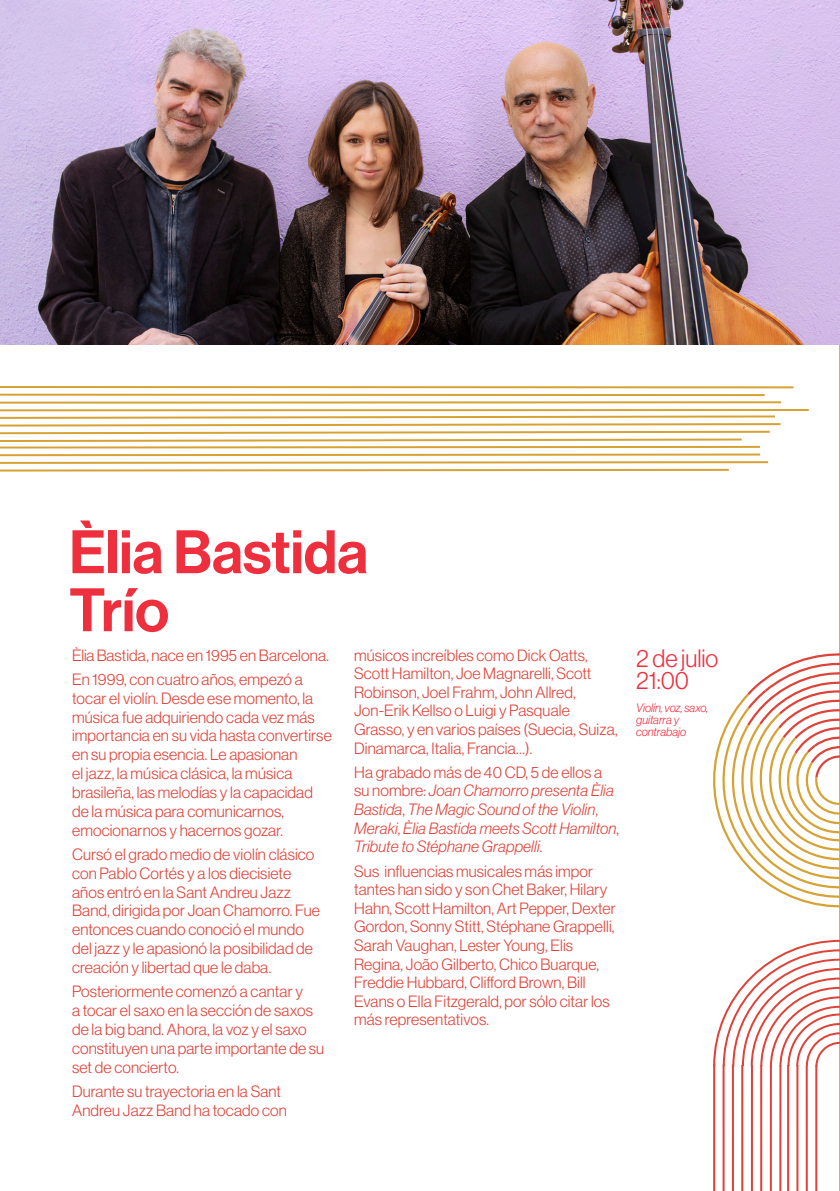
<style>
.page{position:relative;width:840px;height:1191px;background:#fff}
.page>*{position:absolute;margin:0;border:0;box-sizing:border-box;transform-origin:0 0}
.t1{font:60px "N Haas Grotesk DS Pro 65 Md";color:#ee2f3e}
.t2{font:24.6px "N Haas Grotesk DS Pro 45 Lt";color:#ee2f3e}
.t3{font:16px/18.8px "N Haas Grotesk DS Pro 45 Lt";letter-spacing:.01em;color:#df4238}
.t4{font:16px/18.6px "N Haas Grotesk DS Pro 46 Lt It";letter-spacing:.01em;color:#df4238}
.t5{font:12px/12px "N Haas Grotesk DS Pro 46 Lt It";color:#ee2f3e}
.s1{font-family:"N Haas Grotesk DS Pro 45 Lt"}
</style>
<div class="page">
<hr style="left:839px;top:0;width:1px;height:1191px;background:#ee2f3e">
<svg style="left:713px;top:939px;width:126px;height:130px"></svg>
<hr style="left:750px;top:1065px;width:2px;height:126px;background:#df4238">
<hr style="left:759px;top:1064px;width:2px;height:127px;background:#df4238">
<hr style="left:769px;top:1065px;width:2px;height:126px;background:#df4238">
<hr style="left:778px;top:1065px;width:3px;height:126px;background:#df4238">
<hr style="left:786px;top:1064px;width:2px;height:127px;background:#df4238">
<hr style="left:796px;top:1065px;width:2px;height:126px;background:#df4238">
<hr style="left:805px;top:1065px;width:2px;height:126px;background:#df4238">
<hr style="left:814px;top:1065px;width:2px;height:126px;background:#df4238">
<hr style="left:712px;top:1063px;width:2px;height:128px;background:#df4238">
<hr style="left:722px;top:1064px;width:2px;height:127px;background:#df4238">
<hr style="left:731px;top:1064px;width:2px;height:127px;background:#df4238">
<hr style="left:740px;top:1064px;width:3px;height:127px;background:#df4238">
<svg style="left:713px;top:653px;width:126px;height:255px"></svg>
<hr style="left:0;top:386px;width:793px;height:2px;background:#d6a234">
<hr style="left:0;top:393px;width:764px;height:3px;background:#d6a234">
<hr style="left:0;top:401px;width:780px;height:3px;background:#d6a234">
<hr style="left:0;top:409px;width:808px;height:2px;background:#d6a234">
<svg style="left:0;top:415px;width:781px;height:57px"></svg>
<img style="left:0;top:0;width:839px;height:345px">
<p class="t1" style="left:69px;top:517px;width:300px">Èlia Bastida</p>
<p class="t1" style="left:69px;top:575px;width:101px">Trío</p>
<p class="t3" style="left:354px;top:645px;width:265px">músicos increíbles como Dick Oatts, Scott Hamilton, Joe Magnarelli, Scott Robinson, Joel Frahm, John Allred, Jon-Erik Kellso o Luigi y Pasquale Grasso, y en varios países (Suecia, Suiza, Dinamarca, Italia, Francia…).</p>
<p class="t4" style="left:354px;top:763px;width:266px"><span class="s1">Ha grabado más de 40 CD, 5 de ellos a su nombre:</span> Joan Chamorro presenta Èlia Bastida<span class="s1">,</span> The Magic Sound of the Violin<span class="s1">, </span>Meraki<span class="s1">,</span> Èlia Bastida meets Scott Hamilton<span class="s1">, </span>Tribute to Stéphane Grappelli<span class="s1">.</span></p>
<p class="t3" style="left:354px;top:861px;width:263px">Sus influencias musicales más impor tantes han sido y son Chet Baker, Hilary Hahn, Scott Hamilton, Art Pepper, Dexter Gordon, Sonny Stitt, Stéphane Grappelli, Sarah Vaughan, Lester Young, Elis Regina, João Gilberto, Chico Buarque, Freddie Hubbard, Clifford Brown, Bill Evans o Ella Fitzgerald, por sólo citar los más representativos.</p>
<p class="t3" style="left:72px;top:645px;width:258px">Èlia Bastida, nace en 1995 en Barcelona.</p>
<p class="t3" style="left:72px;top:670px;width:261px">En 1999, con cuatro años, empezó a tocar el violín. Desde ese momento, la música fue adquiriendo cada vez más importancia en su vida hasta convertirse en su propia esencia. Le apasionan<br>el jazz, la música clásica, la música brasileña, las melodías y la capacidad de la música para comunicarnos, emocionarnos y hacernos gozar.</p>
<p class="t3" style="left:72px;top:845px;width:249px">Cursó el grado medio de violín clásico con Pablo Cortés y a los diecisiete años entró en la Sant Andreu Jazz Band, dirigida por Joan Chamorro. Fue entonces cuando conoció el mundo del jazz y le apasionó la posibilidad de creación y libertad que le daba.</p>
<p class="t3" style="left:72px;top:982px;width:253px">Posteriormente comenzó a cantar y<br>a tocar el saxo en la sección de saxos de la big band. Ahora, la voz y el saxo constituyen una parte importante de su set de concierto.</p>
<p class="t3" style="left:72px;top:1082px;width:216px">Durante su trayectoria en la Sant<br>Andreu Jazz Band ha tocado con</p>
<p class="t2" style="left:636px;top:644px;width:84px">2 de julio</p>
<p class="t2" style="left:636px;top:667px;width:54px">21:00</p>
<p class="t5" style="left:636px;top:701px;width:74px">Violín, voz, saxo, guitarra y</p>
<p class="t5" style="left:636px;top:725px;width:51px">contrabajo</p>
</div>
